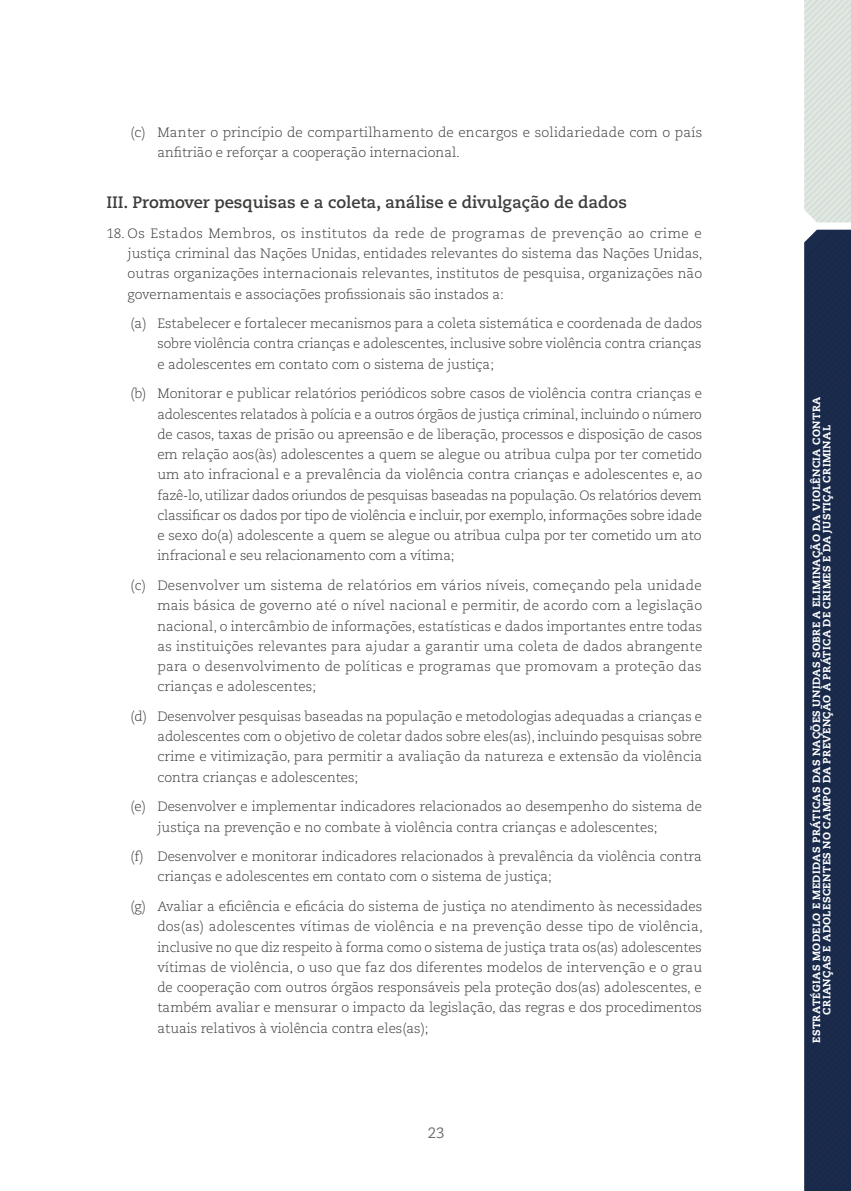
<style>
.page{position:relative;width:851px;height:1191px;background:#fff}
.page>*{position:absolute;margin:0;border:0;box-sizing:border-box;transform-origin:0 0}
.t1{font:700 16.5px "Caecilia LT Pro 75";letter-spacing:-.005em;color:#3c3c3b}
.t2{font:15px "Caecilia LT Pro 55 Roman";color:#706f6f}
.t3{font:300 13.5px/20.2px "Caecilia LT Pro 45";letter-spacing:-.005em;color:#3c3c3b;text-align:justify}
.t4{font:800 10.5px/10.5px "Caecilia LT Pro 85";letter-spacing:.045em;color:#fff;text-align:center}
</style>
<div class="page">
<div style="left:804px;top:230px;width:46px;height:961px;background:#192a4b"></div>
<svg style="left:804px;top:0;width:46px;height:223px"></svg>
<p class="t3" style="left:157px;top:122px;width:546px;text-indent:-27px">(c) Manter o princípio de compartilhamento de encargos e solidariedade com o país anfitrião e reforçar a cooperação internacional.</p>
<p class="t1" style="left:106px;top:191px;width:522px">III. Promover pesquisas e a coleta, análise e divulgação de dados</p>
<p class="t3" style="left:128px;top:223px;width:576px;text-indent:-21px">18. Os Estados Membros, os institutos da rede de programas de prevenção ao crime e justiça criminal das Nações Unidas, entidades relevantes do sistema das Nações Unidas, outras organizações internacionais relevantes, institutos de pesquisa, organizações não governamentais e associações profissionais são instados a:</p>
<p class="t3" style="left:157px;top:313px;width:546px;text-indent:-27px">(a) Estabelecer e fortalecer mecanismos para a coleta sistemática e coordenada de dados sobre violência contra crianças e adolescentes, inclusive sobre violência contra crianças e adolescentes em contato com o sistema de justiça;</p>
<p class="t3" style="left:157px;top:383px;width:546px;text-indent:-27px">(b) Monitorar e publicar relatórios periódicos sobre casos de violência contra crianças e adolescentes relatados à polícia e a outros órgãos de justiça criminal, incluindo o número de casos, taxas de prisão ou apreensão e de liberação, processos e disposição de casos em relação aos(às) adolescentes a quem se alegue ou atribua culpa por ter cometido um ato infracional e a prevalência da violência contra crianças e adolescentes e, ao fazê-lo, utilizar dados oriundos de pesquisas baseadas na população. Os relatórios devem classificar os dados por tipo de violência e incluir, por exemplo, informações sobre idade e sexo do(a) adolescente a quem se alegue ou atribua culpa por ter cometido um ato infracional e seu relacionamento com a vítima;</p>
<p class="t3" style="left:157px;top:575px;width:546px;text-indent:-27px">(c) Desenvolver um sistema de relatórios em vários níveis, começando pela unidade mais básica de governo até o nível nacional e permitir, de acordo com a legislação nacional, o intercâmbio de informações, estatísticas e dados importantes entre todas as instituições relevantes para ajudar a garantir uma coleta de dados abrangente para o desenvolvimento de políticas e programas que promovam a proteção das crianças e adolescentes;</p>
<p class="t3" style="left:157px;top:706px;width:546px;text-indent:-27px">(d) Desenvolver pesquisas baseadas na população e metodologias adequadas a crianças e adolescentes com o objetivo de coletar dados sobre eles(as), incluindo pesquisas sobre crime e vitimização, para permitir a avaliação da natureza e extensão da violência contra crianças e adolescentes;</p>
<p class="t3" style="left:157px;top:796px;width:546px;text-indent:-27px">(e) Desenvolver e implementar indicadores relacionados ao desempenho do sistema de justiça na prevenção e no combate à violência contra crianças e adolescentes;</p>
<p class="t3" style="left:157px;top:846px;width:546px;text-indent:-27px">(f) Desenvolver e monitorar indicadores relacionados à prevalência da violência contra crianças e adolescentes em contato com o sistema de justiça;</p>
<p class="t3" style="left:157px;top:896px;width:547px;text-indent:-27px">(g) Avaliar a eficiência e eficácia do sistema de justiça no atendimento às necessidades dos(as) adolescentes vítimas de violência e na prevenção desse tipo de violência, inclusive no que diz respeito à forma como o sistema de justiça trata os(as) adolescentes vítimas de violência, o uso que faz dos diferentes modelos de intervenção e o grau de cooperação com outros órgãos responsáveis pela proteção dos(as) adolescentes, e também avaliar e mensurar o impacto da legislação, das regras e dos procedimentos atuais relativos à violência contra eles(as);</p>
<p class="t2" style="left:428px;top:1122px;width:18px">23</p>
<p class="t4" style="left:810px;top:1043px;width:648px;rotate:-90deg">ESTRATÉGIAS MODELO E MEDIDAS PRÁTICAS DAS NAÇÕES UNIDAS SOBRE A ELIMINAÇÃO DA VIOLÊNCIA CONTRA<br>CRIANÇAS E ADOLESCENTES NO CAMPO DA PREVENÇÃO À PRÁTICA DE CRIMES E DA JUSTIÇA CRIMINAL</p>
</div>
